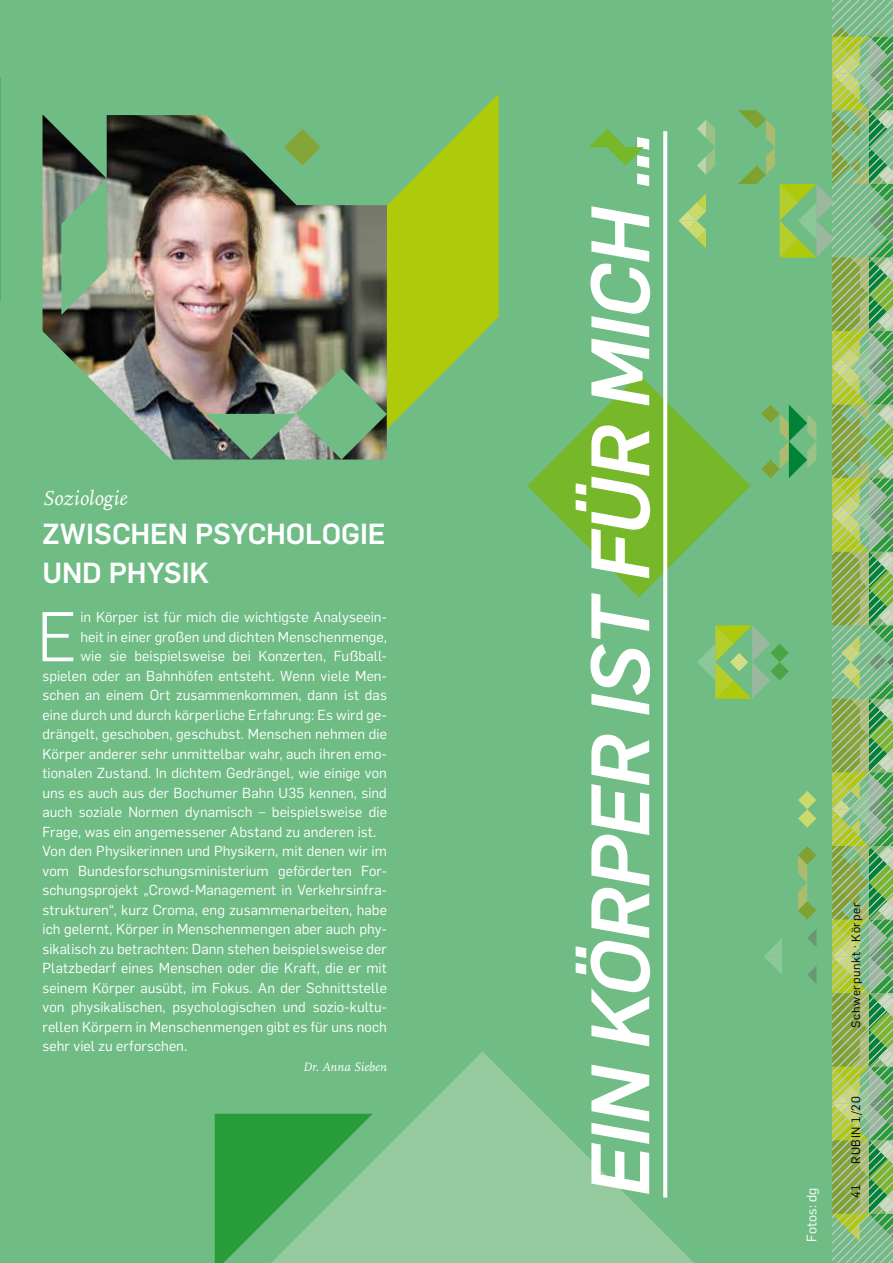
<style>
.page{position:relative;width:893px;height:1263px;background:#6fbc85}
.page>*{position:absolute;margin:0;border:0;box-sizing:border-box;transform-origin:0 0}
.t1{font:italic 700 81px "Rub Flama";letter-spacing:-.025em;color:#fff}
.t2{font:300 69px "Rub Flama";color:#fff}
.t3{font:700 28.5px/39px "Rub Flama";letter-spacing:-.005em;color:#fff}
.t4{font:italic 21px "RUB Scala MZ";letter-spacing:.005em;color:#fff}
.t5{font:14.25px "Rub Flama";letter-spacing:.005em;color:#fff}
.t6{font:13.5px "Rub Flama";letter-spacing:.01em;color:#fff}
.t7{font:italic 12.75px "RUB Scala MZ";color:#fff}
.t8{font:12px "Rub Flama";letter-spacing:.055em;color:#000}
</style>
<div class="page">
<img style="left:43px;top:115px;width:344px;height:344px">
<svg style="left:0;top:77px;width:1px;height:145px"></svg>
<svg style="left:387px;top:94px;width:112px;height:335px"></svg>
<svg style="left:271px;top:1051px;width:407px;height:212px;fill:#94ca9e"></svg>
<svg style="left:215px;top:1114px;width:158px;height:149px"></svg>
<svg style="left:527px;top:374px;width:151px;height:223px;fill:#76b82a"></svg>
<svg style="left:663px;top:131px;width:4px;height:1066px;background:#f6faf6"></svg>
<svg style="left:284px;top:129px;width:37px;height:37px"></svg>
<svg style="left:589px;top:129px;width:55px;height:37px"></svg>
<svg style="left:678px;top:0;width:215px;height:1263px"></svg>
<h3 class="t4" style="left:43px;top:485px;width:86px">Soziologie</h3>
<h3 class="t3" style="left:43px;top:512px;width:344px">ZWISCHEN PSYCHOLOGIE<br>UND PHYSIK</h3>
<h2 class="t2" style="left:37px;top:590px;width:42px">E</h2>
<p class="t5" style="left:80px;top:607px;width:308px">in Körper ist für mich die wichtigste Analyseein-</p>
<p class="t5" style="left:80px;top:627px;width:308px">heit in einer großen und dichten Menschenmenge,</p>
<p class="t5" style="left:80px;top:646px;width:308px">wie sie beispielsweise bei Konzerten, Fußball-</p>
<p class="t5" style="left:43px;top:666px;width:346px">spielen oder an Bahnhöfen entsteht. Wenn viele Men-</p>
<p class="t5" style="left:43px;top:685px;width:346px">schen an einem Ort zusammenkommen, dann ist das</p>
<p class="t5" style="left:43px;top:705px;width:346px">eine durch und durch körperliche Erfahrung: Es wird ge-</p>
<p class="t5" style="left:43px;top:724px;width:346px">drängelt, geschoben, geschubst. Menschen nehmen die</p>
<p class="t5" style="left:43px;top:744px;width:346px">Körper anderer sehr unmittelbar wahr, auch ihren emo-</p>
<p class="t5" style="left:43px;top:763px;width:346px">tionalen Zustand. In dichtem Gedrängel, wie einige von</p>
<p class="t5" style="left:43px;top:783px;width:346px">uns es auch aus der Bochumer Bahn U35 kennen, sind</p>
<p class="t5" style="left:43px;top:802px;width:346px">auch soziale Normen dynamisch – beispielsweise die</p>
<p class="t5" style="left:43px;top:822px;width:335px">Frage, was ein angemessener Abstand zu anderen ist.</p>
<p class="t5" style="left:43px;top:841px;width:346px">Von den Physikerinnen und Physikern, mit denen wir im</p>
<p class="t5" style="left:43px;top:861px;width:346px">vom Bundesforschungsministerium geförderten For-</p>
<p class="t5" style="left:43px;top:880px;width:346px">schungsprojekt „Crowd-Management in Verkehrsinfra-</p>
<p class="t5" style="left:43px;top:900px;width:346px">strukturen“, kurz Croma, eng zusammenarbeiten, habe</p>
<p class="t5" style="left:43px;top:919px;width:346px">ich gelernt, Körper in Menschenmengen aber auch phy-</p>
<p class="t5" style="left:43px;top:939px;width:346px">sikalisch zu betrachten: Dann stehen beispielsweise der</p>
<p class="t5" style="left:43px;top:958px;width:346px">Platzbedarf eines Menschen oder die Kraft, die er mit</p>
<p class="t5" style="left:43px;top:978px;width:346px">seinem Körper ausübt, im Fokus. An der Schnittstelle</p>
<p class="t5" style="left:43px;top:997px;width:346px">von physikalischen, psychologischen und sozio-kultu-</p>
<p class="t5" style="left:43px;top:1017px;width:346px">rellen Körpern in Menschenmengen gibt es für uns noch</p>
<p class="t5" style="left:43px;top:1036px;width:146px">sehr viel zu erforschen.</p>
<p class="t7" style="left:303px;top:1059px;width:86px">Dr. Anna Sieben</p>
<h1 class="t1" style="left:562px;top:1197px;width:1068px;rotate:-90deg">EIN KÖRPER IST FÜR MICH …</h1>
<p class="t6" style="left:802px;top:1242px;width:56px;rotate:-90deg">Fotos: dg</p>
<p class="t8" style="left:848px;top:1027px;width:126px;rotate:-90deg">Schwerpunkt · Körper</p>
<p class="t8" style="left:848px;top:1163px;width:69px;rotate:-90deg">RUBIN 1/20</p>
<p class="t8" style="left:848px;top:1197px;width:15px;rotate:-90deg">41</p>
</div>
